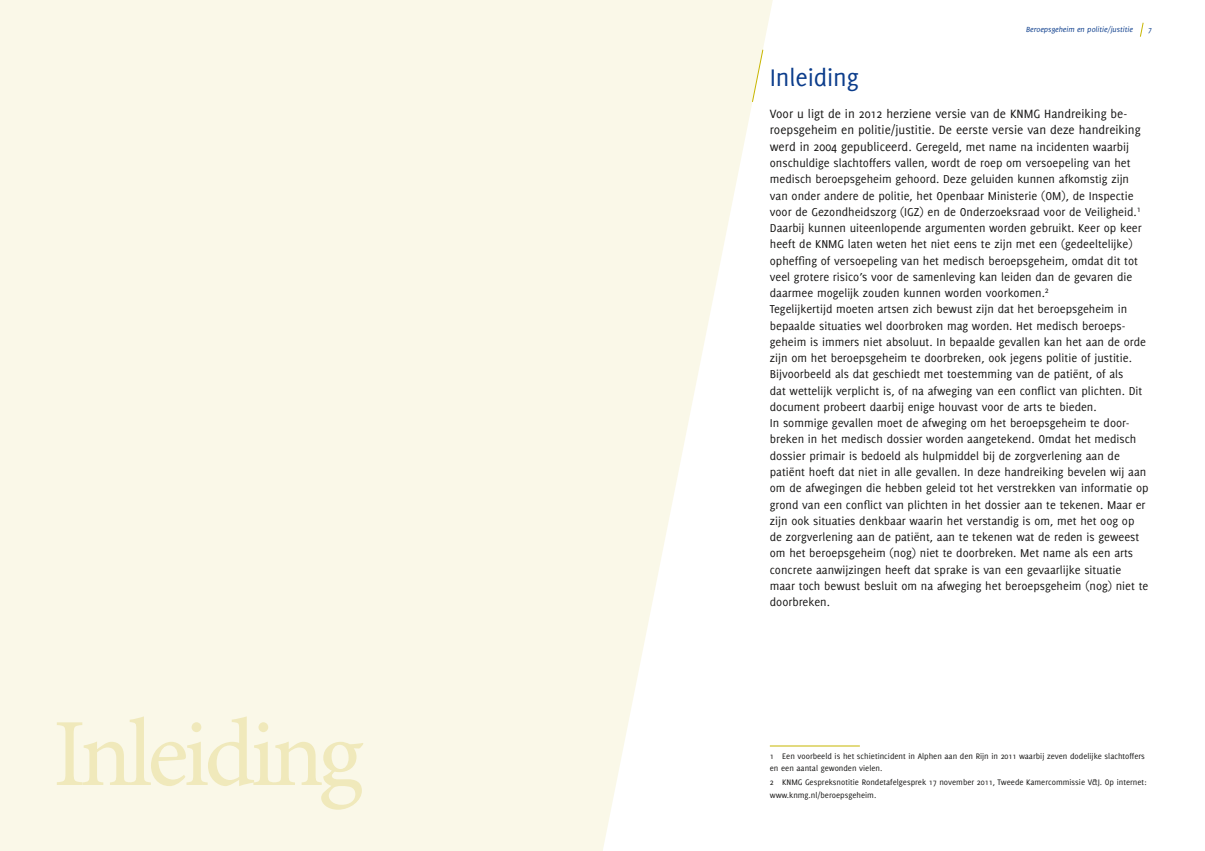
<style>
.page{position:relative;width:1205px;height:851px;background:#fff}
.page>*{position:absolute;margin:0;border:0;box-sizing:border-box;transform-origin:0 0}
.t1{font:96.25px "Minion Pro";letter-spacing:-.05em;color:#f0e9bb}
.t2{font:26.25px "Delicious";letter-spacing:-.005em;color:#0b3c8b}
.t3{font:13.12px/16.2px "Delicious";color:#181716}
.t4{font:12.5px/16.2px "Delicious";color:#181716}
.t5{font:8.75px/12.5px "Delicious";color:#181716}
.t6{font:italic 8.12px "Delicious";color:#0b3c8b}
.s1{font-size:13.12px}
</style>
<div class="page">
<div style="left:0;top:0;width:602px;height:850px;background:#faf8e8"></div>
<svg style="left:1140px;top:22px;width:3px;height:15px"></svg>
<svg style="left:602px;top:0;width:171px;height:850px;fill:#faf8e8"></svg>
<svg style="left:752px;top:49px;width:11px;height:54px"></svg>
<hr style="left:770px;top:745px;width:90px;height:1px;background:#c7b600">
<h1 class="t1" style="left:53px;top:696px;width:312px">Inleiding</h1>
<p class="t6" style="left:1026px;top:24px;width:108px">Beroepsgeheim en politie/justitie</p>
<p class="t6" style="left:1148px;top:24px;width:5px">7</p>
<h2 class="t2" style="left:770px;top:62px;width:90px">Inleiding</h2>
<p class="t3" style="left:770px;top:106px;width:372px">Voor u ligt de in 2012 herziene versie van de KNMG Handreiking be&shy;roepsgeheim en politie/justitie. De eerste versie van deze handreiking</p>
<p class="t4" style="left:770px;top:138px;width:380px"><span class="s1">werd in 2004 gepubliceerd.</span> Geregeld, met name na incidenten waarbij onschuldige slachtoffers vallen, wordt de roep om versoepeling van het medisch beroepsgeheim gehoord. Deze geluiden kunnen afkomstig zijn van onder andere de politie, het Openbaar Ministerie (OM), de Inspectie voor de Gezondheidszorg (IGZ) en de Onderzoeksraad voor de Veiligheid.<sup>1<br></sup>Daarbij kunnen uiteenlopende argumenten worden gebruikt. Keer op keer heeft de KNMG laten weten het niet eens te zijn met een (gedeeltelijke) opheffing of versoepeling van het medisch beroepsgeheim, omdat dit tot veel grotere risico’s voor de samenleving kan leiden dan de gevaren die daarmee mogelijk zouden kunnen worden voorkomen.<sup>2<br></sup>Tegelijkertijd moeten artsen zich bewust zijn dat het beroepsgeheim in bepaalde situaties wel doorbroken mag worden. Het medisch beroeps&shy;geheim is immers niet absoluut. In bepaalde gevallen kan het aan de orde zijn om het beroepsgeheim te doorbreken, ook jegens politie of justitie.<br>Bijvoorbeeld als dat geschiedt met toestemming van de patiënt, of als<br>dat wettelijk verplicht is, of na afweging van een conflict van plichten. Dit document probeert daarbij enige houvast voor de arts te bieden.<br>In sommige gevallen moet de afweging om het beroepsgeheim te door&shy;breken in het medisch dossier worden aangetekend. Omdat het medisch dossier primair is bedoeld als hulpmiddel bij de zorgverlening aan de patiënt hoeft dat niet in alle gevallen. In deze handreiking bevelen wij aan om de afwegingen die hebben geleid tot het verstrekken van informatie op grond van een conflict van plichten in het dossier aan te tekenen. Maar er zijn ook situaties denkbaar waarin het verstandig is om, met het oog op de zorgverlening aan de patiënt, aan te tekenen wat de reden is geweest om het beroepsgeheim (nog) niet te doorbreken. Met name als een arts concrete aanwijzingen heeft dat sprake is van een gevaarlijke situatie maar toch bewust besluit om na afweging het beroepsgeheim (nog) niet te doorbreken.</p>
<p class="t5" style="left:770px;top:749px;width:377px">1 Een voorbeeld is het schietincident in Alphen aan den Rijn in 2011 waarbij zeven dodelijke slachtoffers en een aantal gewonden vielen.</p>
<p class="t5" style="left:770px;top:776px;width:378px">2 KNMG Gespreksnotitie Rondetafelgesprek 17 november 2011, Tweede Kamercommissie V&amp;J. Op internet:</p>
<p class="t5" style="left:770px;top:788px;width:108px">www.knmg.nl/beroepsgeheim.</p>
</div>
